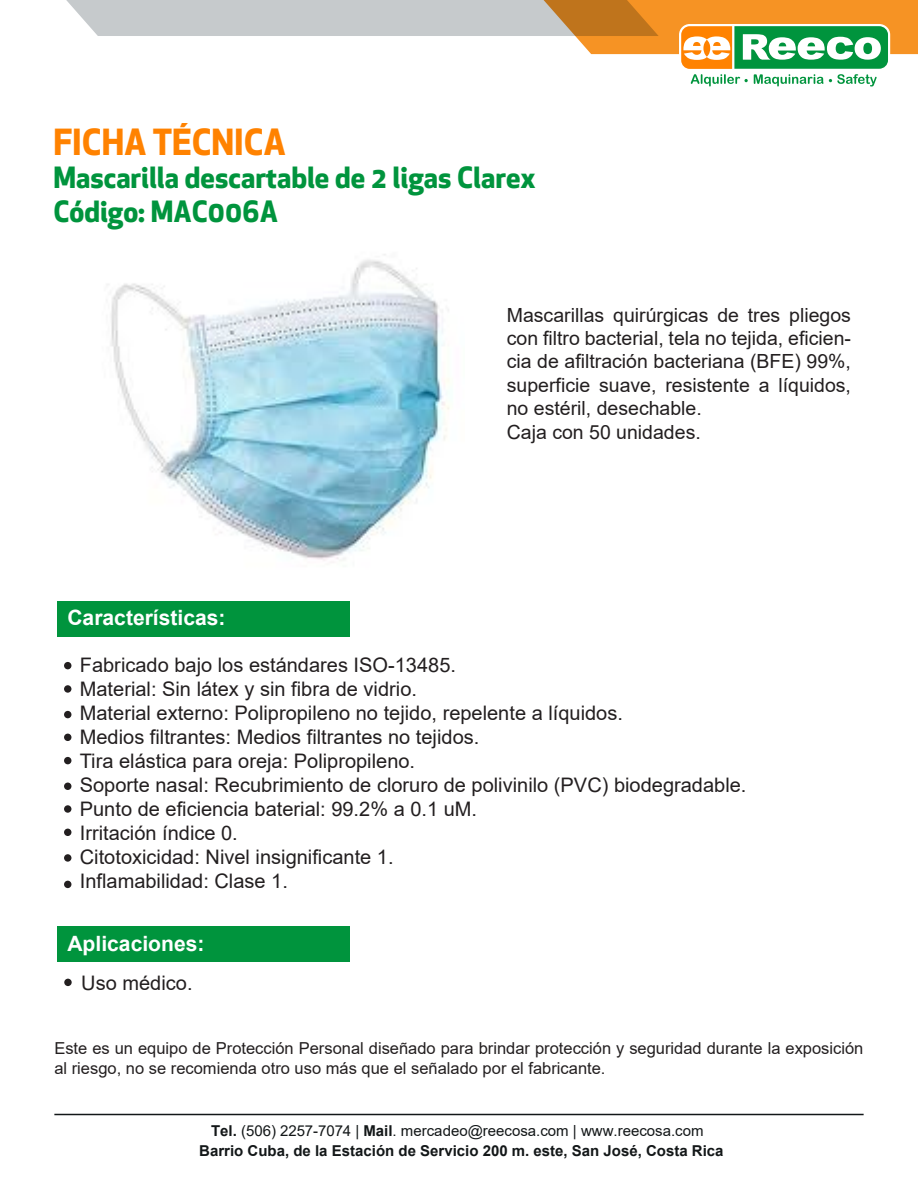
<style>
.page{position:relative;width:918px;height:1188px;background:#fff}
.page>*{position:absolute;margin:0;border:0;box-sizing:border-box;transform-origin:0 0}
.t1{font:700 35.1px "Apex New";color:#ff8200}
.t2{font:700 28.65px/34.3px "Apex New";color:#00943d}
.t3{font:700 21.15px "Arial";color:#fff}
.t4{font:20.1px/24px "Arial";color:#231f20}
.t5{font:19.5px/23.4px "Arial";color:#231f20}
.t6{font:16.5px/19.8px "Arial";color:#231f20}
.t7{font:700 15px/19.8px "Arial";color:#131718;text-align:center}
.s1{font-weight:400}
</style>
<div class="page">
<svg style="left:66px;top:0;width:852px;height:87px"></svg>
<hr style="left:54px;top:1114px;width:810px;height:1px;background:#131718">
<div style="left:57px;top:602px;width:292px;height:35px;background:#00943d"></div>
<div style="left:57px;top:927px;width:292px;height:35px;background:#00943d"></div>
<div style="left:64px;top:979px;width:8px;height:7px;background:#231f20;border-radius:50%"></div>
<div style="left:64px;top:662px;width:7px;height:7px;background:#231f20;border-radius:50%"></div>
<div style="left:64px;top:685px;width:7px;height:8px;background:#231f20;border-radius:50%"></div>
<div style="left:64px;top:711px;width:7px;height:7px;background:#231f20;border-radius:50%"></div>
<div style="left:64px;top:734px;width:7px;height:7px;background:#231f20;border-radius:50%"></div>
<div style="left:64px;top:757px;width:7px;height:7px;background:#231f20;border-radius:50%"></div>
<div style="left:64px;top:783px;width:7px;height:7px;background:#231f20;border-radius:50%"></div>
<div style="left:64px;top:805px;width:7px;height:8px;background:#231f20;border-radius:50%"></div>
<div style="left:64px;top:829px;width:7px;height:7px;background:#231f20;border-radius:50%"></div>
<div style="left:64px;top:854px;width:7px;height:8px;background:#231f20;border-radius:50%"></div>
<div style="left:64px;top:881px;width:7px;height:7px;background:#231f20;border-radius:50%"></div>
<img style="left:107px;top:254px;width:343px;height:307px">
<h1 class="t1" style="left:53px;top:117px;width:234px">FICHA TÉCNICA</h1>
<h2 class="t2" style="left:53px;top:159px;width:484px">Mascarilla descartable de 2 ligas Clarex<br>Código: MAC006A</h2>
<p class="t3" style="left:67px;top:603px;width:160px">Características:</p>
<p class="t5" style="left:507px;top:303px;width:346px">Mascarillas quirúrgicas de tres pliegos con filtro bacterial, tela no tejida, eficien&shy;cia de afiltración bacteriana (BFE) 99%, superficie suave, resistente a líquidos, no estéril, desechable.<br>Caja con 50 unidades.</p>
<p class="t4" style="left:80px;top:652px;width:668px">Fabricado bajo los estándares ISO-13485.<br>Material: Sin látex y sin fibra de vidrio.<br>Material externo: Polipropileno no tejido, repelente a líquidos.<br>Medios filtrantes: Medios filtrantes no tejidos.<br>Tira elástica para oreja: Polipropileno.<br>Soporte nasal: Recubrimiento de cloruro de polivinilo (PVC) biodegradable.<br>Punto de eficiencia baterial: 99.2% a 0.1 uM.<br>Irritación índice 0.<br>Citotoxicidad: Nivel insignificante 1.<br>Inflamabilidad: Clase 1.</p>
<p class="t3" style="left:67px;top:928px;width:139px">Aplicaciones:</p>
<p class="t4" style="left:81px;top:971px;width:113px">Uso médico.</p>
<p class="t6" style="left:54px;top:1039px;width:811px">Este es un equipo de Protección Personal diseñado para brindar protección y seguridad durante la exposición al riesgo, no se recomienda otro uso más que el señalado por el fabricante.</p>
<p class="t7" style="left:199px;top:1121px;width:526px">Tel. <span class="s1">(506) 2257-7074 |</span> Mail<span class="s1">. mercadeo@reecosa.com | www.reecosa.com<br></span>Barrio Cuba, de la Estación de Servicio 200 m. este, San José, Costa Rica</p>
</div>
